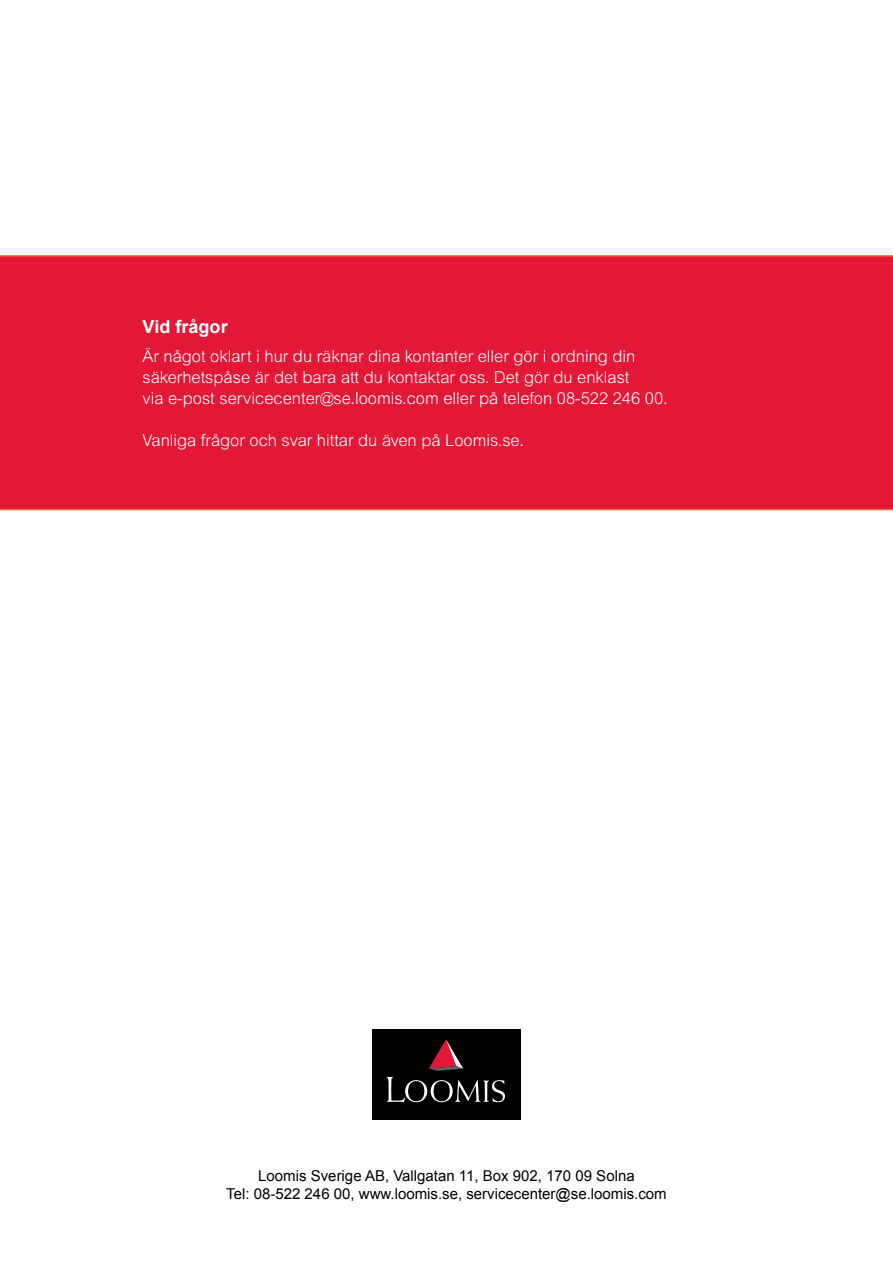
<style>
.page{position:relative;width:893px;height:1263px;background:#fff}
.page>*{position:absolute;margin:0;border:0;box-sizing:border-box;transform-origin:0 0}
.t1{font:700 18px "Arial";color:#fff}
.t2{font:300 16.5px/21px "Arial MT Std";color:#fff}
.t3{font:15px/18px "Arial";color:#000;text-align:center}
</style>
<div class="page">
<div style="left:372px;top:1029px;width:149px;height:90px;background:#000"></div>
<svg style="left:386px;top:1077px;width:119px;height:25px"></svg>
<svg style="left:429px;top:1039px;width:34px;height:32px"></svg>
<div style="left:0;top:255px;width:893px;height:255px;background:#e31837"></div>
<p class="t1" style="left:142px;top:314px;width:87px">Vid frågor</p>
<p class="t2" style="left:142px;top:346px;width:527px">Är något oklart i hur du räknar dina kontanter eller gör i ordning din säkerhetspåse är det bara att du kontaktar oss. Det gör du enklast<br>via e-post servicecenter@se.loomis.com eller på telefon 08-522 246 00.</p>
<p class="t2" style="left:142px;top:430px;width:383px">Vanliga frågor och svar hittar du även på Loomis.se.</p>
<p class="t3" style="left:226px;top:1167px;width:442px">Loomis Sverige AB, Vallgatan 11, Box 902, 170 09 Solna<br>Tel: 08-522 246 00, www.loomis.se, servicecenter@se.loomis.com</p>
</div>
